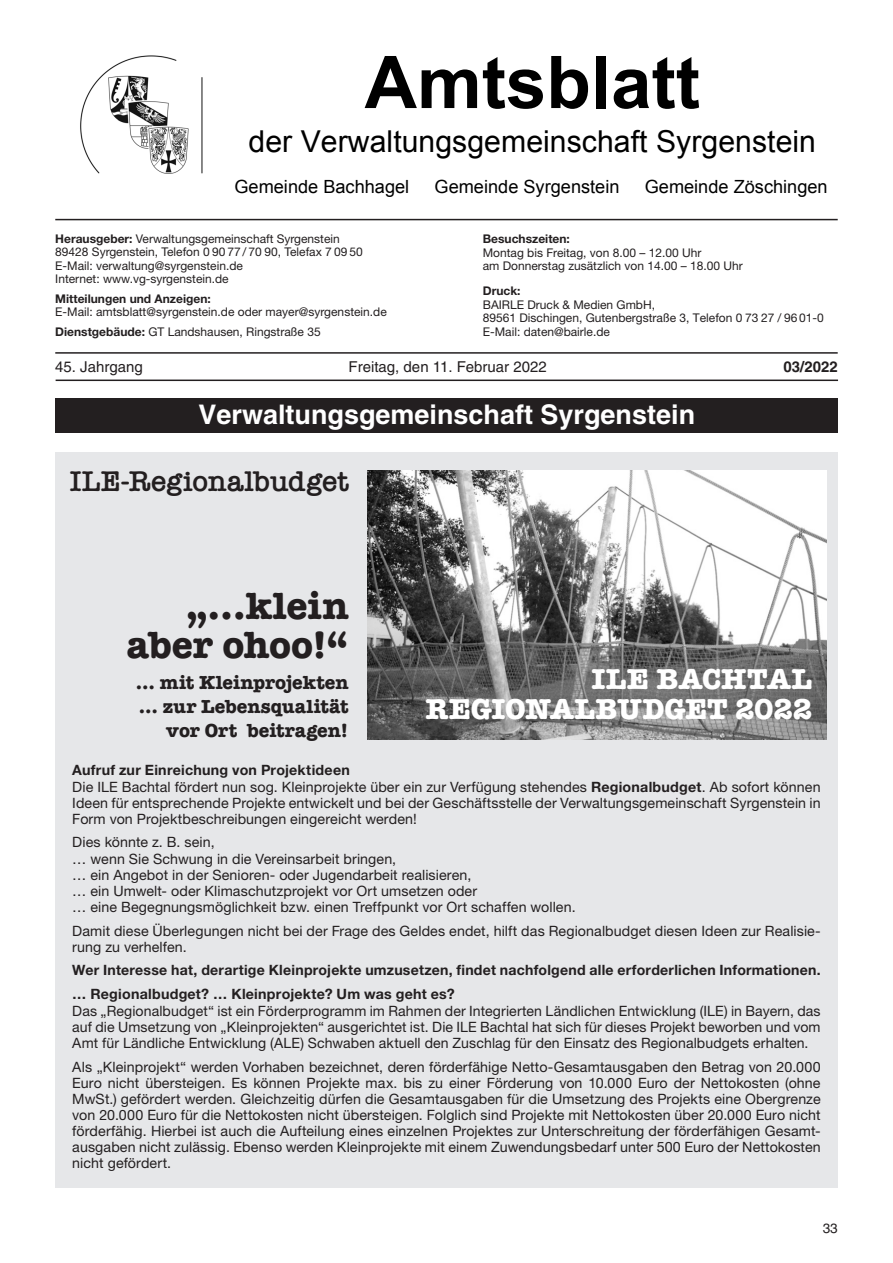
<style>
.page{position:relative;width:893px;height:1263px;background:#fff}
.page>*{position:absolute;margin:0;border:0;box-sizing:border-box;transform-origin:0 0}
.t1{font:700 72.75px "Arial";color:#000}
.t2{font:700 39px/39px "American Typewriter";letter-spacing:-.005em;color:#231f20;text-align:right}
.t3{font:30.15px "Arial";color:#000}
.t4{font:700 29.7px/29.7px "American Typewriter";letter-spacing:-.005em;color:#fff;text-align:right}
.t5{font:600 29.4px "American Typewriter";color:#231f20}
.t6{font:700 27px "Helvetica";color:#fff}
.t7{font:700 19.5px/24px "American Typewriter";color:#231f20;text-align:right}
.t8{font:18.15px "Arial";color:#000}
.t9{font:15px "Helvetica";color:#231f20}
.t10{font:700 15px "Helvetica";color:#231f20}
.t11{font:14.25px/16.2px "Helvetica Neue LT Std";letter-spacing:.005em;color:#231f20}
.t12{font:700 14.25px/24px "Helvetica Neue LT Std";letter-spacing:.015em;color:#231f20}
.t13{font:13.5px "Helvetica";color:#231f20}
.t14{font:12px/13.6px "Helvetica Neue LT Std";color:#231f20}
.t15{font:700 12px "Helvetica Neue LT Std";color:#231f20}
.s1{font-weight:700}
</style>
<div class="page">
<hr style="left:56px;top:380px;width:782px;height:1px;background:#231f20">
<div style="left:56px;top:399px;width:782px;height:34px;background:#231f20"></div>
<hr style="left:55px;top:352px;width:783px;height:2px;background:#231f20">
<hr style="left:55px;top:219px;width:783px;height:1px;background:#231f20">
<img style="left:80px;top:55px;width:123px;height:119px">
<div style="left:55px;top:452px;width:783px;height:735px;background:#e6e7e9"></div>
<img style="left:367px;top:470px;width:459px;height:269px">
<h1 class="t1" style="left:365px;top:40px;width:337px">Amtsblatt</h1>
<h3 class="t3" style="left:248px;top:130px;width:569px">der Verwaltungsgemeinschaft Syrgenstein</h3>
<p class="t8" style="left:234px;top:180px;width:176px">Gemeinde Bachhagel</p>
<p class="t8" style="left:435px;top:180px;width:186px">Gemeinde Syrgenstein</p>
<p class="t8" style="left:645px;top:180px;width:184px">Gemeinde Zöschingen</p>
<p class="t15" style="left:483px;top:231px;width:89px">Besuchszeiten:</p>
<p class="t14" style="left:483px;top:245px;width:262px">Montag bis Freitag, von 8.00 – 12.00 Uhr<br>am Donnerstag zusätzlich von 14.00 – 18.00 Uhr</p>
<p class="t15" style="left:483px;top:283px;width:39px">Druck:</p>
<p class="t14" style="left:483px;top:297px;width:343px">BAIRLE Druck &amp; Medien GmbH,<br>89561 Dischingen, Gutenbergstraße 3, Telefon 0 73 27 / 96 01-0<br>E-Mail: daten@bairle.de</p>
<p class="t14" style="left:55px;top:232px;width:309px"><span class="s1">Herausgeber:</span> Verwaltungsgemeinschaft Syrgenstein 89428 Syrgenstein, Telefon 0 90 77 / 70 90, Telefax 7 09 50<br>E-Mail: verwaltung@syrgenstein.de<br>Internet: www.vg-syrgenstein.de</p>
<p class="t15" style="left:55px;top:291px;width:157px">Mitteilungen und Anzeigen:</p>
<p class="t14" style="left:55px;top:302px;width:333px;line-height:19.5px">E-Mail: amtsblatt@syrgenstein.de oder mayer@syrgenstein.de<br><span class="s1">Dienstgebäude:</span> GT Landshausen, Ringstraße 35</p>
<p class="t9" style="left:55px;top:358px;width:89px">45. Jahrgang</p>
<p class="t9" style="left:349px;top:358px;width:200px">Freitag, den 11. Februar 2022</p>
<p class="t10" style="left:783px;top:357px;width:56px">03/2022</p>
<h3 class="t6" style="left:198px;top:398px;width:498px">Verwaltungsgemeinschaft Syrgenstein</h3>
<h3 class="t5" style="left:70px;top:459px;width:281px">ILE-Regionalbudget</h3>
<h2 class="t2" style="left:126px;top:584px;width:224px">„…klein aber ohoo!“</h2>
<h3 class="t7" style="left:136px;top:670px;width:214px">… mit Kleinprojekten … zur Lebensqualität vor Ort beitragen!</h3>
<h3 class="t4" style="left:425px;top:663px;width:388px">ILE BACHTAL<br>REGIONALBUDGET 2022</h3>
<p class="t11" style="left:72px;top:762px;width:750px"><span class="s1">Aufruf zur Einreichung von Projektideen<br></span>Die ILE Bachtal fördert nun sog. Kleinprojekte über ein zur Verfügung stehendes <span class="s1">Regionalbudget</span>. Ab sofort können Ideen für entsprechende Projekte entwickelt und bei der Geschäftsstelle der Verwaltungsgemeinschaft Syrgenstein in Form von Projektbeschreibungen eingereicht werden!</p>
<p class="t11" style="left:72px;top:834px;width:505px">Dies könnte z. B. sein,<br>… wenn Sie Schwung in die Vereinsarbeit bringen,<br>… ein Angebot in der Senioren- oder Jugendarbeit realisieren,<br>… ein Umwelt- oder Klimaschutzprojekt vor Ort umsetzen oder<br>… eine Begegnungsmöglichkeit bzw. einen Treffpunkt vor Ort schaffen wollen.</p>
<p class="t11" style="left:72px;top:922px;width:750px">Damit diese Überlegungen nicht bei der Frage des Geldes endet, hilft das Regionalbudget diesen Ideen zur Realisie&shy;rung zu verhelfen.</p>
<p class="t12" style="left:72px;top:958px;width:750px">Wer Interesse hat, derartige Kleinprojekte umzusetzen, findet nachfolgend alle erforderlichen Informationen. … Regionalbudget? … Kleinprojekte? Um was geht es?</p>
<p class="t11" style="left:72px;top:1002px;width:750px;text-align:justify">Das „Regionalbudget“ ist ein Förderprogramm im Rahmen der Integrierten Ländlichen Entwicklung (ILE) in Bayern, das auf die Umsetzung von „Kleinprojekten“ ausgerichtet ist. Die ILE Bachtal hat sich für dieses Projekt beworben und vom Amt für Ländliche Entwicklung (ALE) Schwaben aktuell den Zuschlag für den Einsatz des Regionalbudgets erhalten.</p>
<p class="t11" style="left:72px;top:1058px;width:750px;text-align:justify">Als „Kleinprojekt“ werden Vorhaben bezeichnet, deren förderfähige Netto-Gesamtausgaben den Betrag von 20.000<br>Euro nicht übersteigen. Es können Projekte max. bis zu einer Förderung von 10.000 Euro der Nettokosten (ohne MwSt.) gefördert werden. Gleichzeitig dürfen die Gesamtausgaben für die Umsetzung des Projekts eine Obergrenze von 20.000 Euro für die Nettokosten nicht übersteigen. Folglich sind Projekte mit Nettokosten über 20.000 Euro nicht förderfähig. Hierbei ist auch die Aufteilung eines einzelnen Projektes zur Unterschreitung der förderfähigen Gesamt&shy;ausgaben nicht zulässig. Ebenso werden Kleinprojekte mit einem Zuwendungsbedarf unter 500 Euro der Nettokosten nicht gefördert.</p>
<p class="t13" style="left:823px;top:1220px;width:17px">33</p>
</div>
